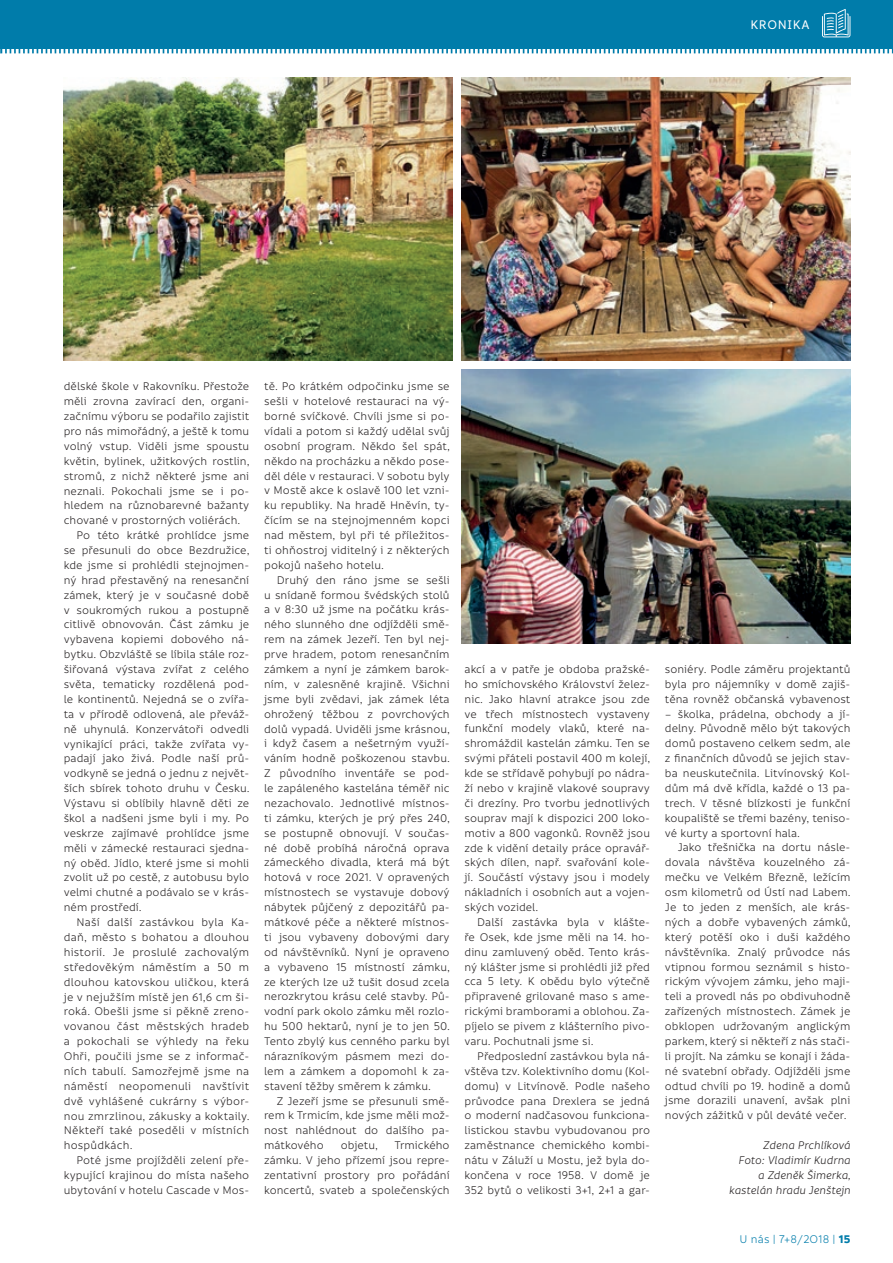
<style>
.page{position:relative;width:893px;height:1263px;background:#fff}
.page>*{position:absolute;margin:0;border:0;box-sizing:border-box;transform-origin:0 0}
.t1{font:500 13.5px "Informative";letter-spacing:.05em;color:#fff}
.t2{font:12px/14.9px "Informative";color:#231f20;text-align:justify}
.t3{font:italic 12px/14.9px "Informative";color:#231f20;text-align:right}
.t4{font:12px "Informative";letter-spacing:.015em;color:#007caa}
.s1{font-weight:700}
</style>
<div class="page">
<div style="left:0;top:0;width:893px;height:48px;background:#007caa"></div>
<svg style="left:822px;top:9px;width:28px;height:28px"></svg>
<svg style="left:0;top:48px;width:893px;height:6px"></svg>
<img style="left:64px;top:78px;width:389px;height:283px">
<img style="left:461px;top:369px;width:389px;height:274px">
<img style="left:461px;top:78px;width:389px;height:283px">
<p class="t1" style="left:750px;top:18px;width:61px">KRONIKA</p>
<p class="t2" style="left:64px;top:379px;width:187px">dělské škole v Rakovníku. Přestože</p>
<p class="t2" style="left:64px;top:394px;width:187px">měli zrovna zavírací den, organi-</p>
<p class="t2" style="left:64px;top:409px;width:187px">začnímu výboru se podařilo zajistit</p>
<p class="t2" style="left:64px;top:424px;width:187px">pro nás mimořádný, a ještě k tomu</p>
<p class="t2" style="left:64px;top:439px;width:187px">volný vstup. Viděli jsme spoustu</p>
<p class="t2" style="left:64px;top:454px;width:187px">květin, bylinek, užitkových rostlin,</p>
<p class="t2" style="left:64px;top:469px;width:187px">stromů, z nichž některé jsme ani</p>
<p class="t2" style="left:64px;top:484px;width:187px">neznali. Pokochali jsme se i po-</p>
<p class="t2" style="left:64px;top:498px;width:187px">hledem na různobarevné bažanty</p>
<p class="t2" style="left:64px;top:513px;width:178px">chované v prostorných voliérách.</p>
<p class="t2" style="left:77px;top:528px;width:174px">Po této krátké prohlídce jsme</p>
<p class="t2" style="left:64px;top:543px;width:187px">se přesunuli do obce Bezdružice,</p>
<p class="t2" style="left:64px;top:558px;width:187px">kde jsme si prohlédli stejnojmen-</p>
<p class="t2" style="left:64px;top:573px;width:187px">ný hrad přestavěný na renesanční</p>
<p class="t2" style="left:64px;top:588px;width:187px">zámek, který je v současné době</p>
<p class="t2" style="left:64px;top:603px;width:187px">v soukromých rukou a postupně</p>
<p class="t2" style="left:64px;top:617px;width:187px">citlivě obnovován. Část zámku je</p>
<p class="t2" style="left:64px;top:632px;width:187px">vybavena kopiemi dobového ná-</p>
<p class="t2" style="left:64px;top:647px;width:187px">bytku. Obzvláště se líbila stále roz-</p>
<p class="t2" style="left:64px;top:662px;width:187px">šiřovaná výstava zvířat z celého</p>
<p class="t2" style="left:64px;top:677px;width:187px">světa, tematicky rozdělená pod-</p>
<p class="t2" style="left:64px;top:692px;width:187px">le kontinentů. Nejedná se o zvířa-</p>
<p class="t2" style="left:64px;top:707px;width:187px">ta v přírodě odlovená, ale převáž-</p>
<p class="t2" style="left:64px;top:722px;width:187px">ně uhynulá. Konzervátoři odvedli</p>
<p class="t2" style="left:64px;top:736px;width:187px">vynikající práci, takže zvířata vy-</p>
<p class="t2" style="left:64px;top:751px;width:187px">padají jako živá. Podle naší prů-</p>
<p class="t2" style="left:64px;top:766px;width:187px">vodkyně se jedná o jednu z největ-</p>
<p class="t2" style="left:64px;top:781px;width:187px">ších sbírek tohoto druhu v Česku.</p>
<p class="t2" style="left:64px;top:796px;width:187px">Výstavu si oblíbily hlavně děti ze</p>
<p class="t2" style="left:64px;top:811px;width:187px">škol a nadšeni jsme byli i my. Po</p>
<p class="t2" style="left:64px;top:826px;width:187px">veskrze zajímavé prohlídce jsme</p>
<p class="t2" style="left:64px;top:841px;width:187px">měli v zámecké restauraci sjedna-</p>
<p class="t2" style="left:64px;top:856px;width:187px">ný oběd. Jídlo, které jsme si mohli</p>
<p class="t2" style="left:64px;top:870px;width:187px">zvolit už po cestě, z autobusu bylo</p>
<p class="t2" style="left:64px;top:885px;width:187px">velmi chutné a podávalo se v krás-</p>
<p class="t2" style="left:64px;top:900px;width:80px">ném prostředí.</p>
<p class="t2" style="left:77px;top:915px;width:174px">Naší další zastávkou byla Ka-</p>
<p class="t2" style="left:64px;top:930px;width:187px">daň, město s bohatou a dlouhou</p>
<p class="t2" style="left:64px;top:945px;width:187px">historií. Je proslulé zachovalým</p>
<p class="t2" style="left:64px;top:960px;width:187px">středověkým náměstím a 50 m</p>
<p class="t2" style="left:64px;top:975px;width:187px">dlouhou katovskou uličkou, která</p>
<p class="t2" style="left:64px;top:989px;width:187px">je v nejužším místě jen 61,6 cm ši-</p>
<p class="t2" style="left:64px;top:1004px;width:187px">roká. Obešli jsme si pěkně zreno-</p>
<p class="t2" style="left:64px;top:1019px;width:187px">vovanou část městských hradeb</p>
<p class="t2" style="left:64px;top:1034px;width:187px">a pokochali se výhledy na řeku</p>
<p class="t2" style="left:64px;top:1049px;width:187px">Ohři, poučili jsme se z informač-</p>
<p class="t2" style="left:64px;top:1064px;width:187px">ních tabulí. Samozřejmě jsme na</p>
<p class="t2" style="left:64px;top:1079px;width:187px">náměstí neopomenuli navštívit</p>
<p class="t2" style="left:64px;top:1094px;width:187px">dvě vyhlášené cukrárny s výbor-</p>
<p class="t2" style="left:64px;top:1108px;width:187px">nou zmrzlinou, zákusky a koktaily.</p>
<p class="t2" style="left:64px;top:1123px;width:187px">Někteří také poseděli v místních</p>
<p class="t2" style="left:64px;top:1138px;width:70px">hospůdkách.</p>
<p class="t2" style="left:77px;top:1153px;width:174px">Poté jsme projížděli zelení pře-</p>
<p class="t2" style="left:64px;top:1168px;width:187px">kypující krajinou do místa našeho</p>
<p class="t2" style="left:64px;top:1183px;width:187px">ubytování v hotelu Cascade v Mos-</p>
<p class="t2" style="left:264px;top:379px;width:187px">tě. Po krátkém odpočinku jsme se sešli v hotelové restauraci na vý&shy;borné svíčkové. Chvíli jsme si po&shy;vídali a potom si každý udělal svůj osobní program. Někdo šel spát, někdo na procházku a někdo pose&shy;děl déle v restauraci. V sobotu byly v Mostě akce k oslavě 100 let vzni&shy;ku republiky. Na hradě Hněvín, ty&shy;čícím se na stejnojmenném kopci nad městem, byl při té příležitos&shy;ti ohňostroj viditelný i z některých pokojů našeho hotelu.</p>
<p class="t2" style="left:264px;top:573px;width:187px;text-indent:13px">Druhý den ráno jsme se sešli u snídaně formou švédských stolů a v 8:30 už jsme na počátku krás&shy;ného slunného dne odjížděli smě&shy;rem na zámek Jezeří. Ten byl nej&shy;prve hradem, potom renesančním zámkem a nyní je zámkem barok&shy;ním, v zalesněné krajině. Všichni jsme byli zvědavi, jak zámek léta ohrožený těžbou z povrchových dolů vypadá. Uviděli jsme krásnou, i když časem a nešetrným využí&shy;váním hodně poškozenou stavbu.<br>Z původního inventáře se pod&shy;le zapáleného kastelána téměř nic nezachovalo. Jednotlivé místnos&shy;ti zámku, kterých je prý přes 240, se postupně obnovují. V součas&shy;né době probíhá náročná oprava zámeckého divadla, která má být hotová v roce 2021. V opravených místnostech se vystavuje dobový nábytek půjčený z depozitářů pa&shy;mátkové péče a některé místnos&shy;ti jsou vybaveny dobovými dary od návštěvníků. Nyní je opraveno a vybaveno 15 místností zámku, ze kterých lze už tušit dosud zcela nerozkrytou krásu celé stavby. Pů&shy;vodní park okolo zámku měl rozlo&shy;hu 500 hektarů, nyní je to jen 50.<br>Tento zbylý kus cenného parku byl nárazníkovým pásmem mezi do&shy;lem a zámkem a dopomohl k za&shy;stavení těžby směrem k zámku.</p>
<p class="t2" style="left:264px;top:1093px;width:187px;text-indent:13px">Z Jezeří jsme se přesunuli smě&shy;rem k Trmicím, kde jsme měli mož&shy;nost nahlédnout do dalšího pa&shy;mátkového</p>
<p class="t2" style="left:264px;top:1138px;width:187px;text-indent:130px">Trmického zámku. V jeho přízemí jsou repre&shy;zentativní prostory pro pořádání koncertů, svateb a společenských</p>
<p class="t2" style="left:341px;top:1138px;width:39px">objetu,</p>
<p class="t2" style="left:464px;top:662px;width:187px">akcí a v patře je obdoba pražské&shy;ho smíchovského Království želez&shy;nic. Jako hlavní atrakce jsou zde ve třech místnostech vystaveny funkční modely vlaků, které na&shy;shromáždil kastelán zámku. Ten se svými přáteli postavil 400 m kolejí, kde se střídavě pohybují po nádra&shy;ží nebo v krajině vlakové soupravy či drezíny. Pro tvorbu jednotlivých souprav mají k dispozici 200 loko&shy;motiv a 800 vagonků. Rovněž jsou zde k vidění detaily práce opravář&shy;ských dílen, např. svařování kole&shy;jí. Součástí výstavy jsou i modely nákladních i osobních aut a vojen&shy;ských vozidel.</p>
<p class="t2" style="left:464px;top:915px;width:187px;text-indent:13px">Další zastávka byla v klášte&shy;ře Osek, kde jsme měli na 14. ho&shy;dinu zamluvený oběd. Tento krás&shy;ný klášter jsme si prohlédli již před cca 5 lety. K obědu bylo výtečně připravené grilované maso s ame&shy;rickými bramborami a oblohou. Za&shy;píjelo se pivem z klášterního pivo&shy;varu. Pochutnali jsme si.</p>
<p class="t2" style="left:464px;top:1049px;width:187px;text-indent:13px">Předposlední zastávkou byla ná&shy;vštěva tzv. Kolektivního domu (Kol&shy;domu) v Litvínově. Podle našeho průvodce pana Drexlera se jedná o moderní nadčasovou funkciona&shy;listickou stavbu vybudovanou pro zaměstnance chemického kombi&shy;nátu v Záluží u Mostu, jež byla do&shy;končena v roce 1958. V domě je 352 bytů o velikosti 3+1, 2+1 a gar-</p>
<p class="t2" style="left:665px;top:662px;width:187px">soniéry. Podle záměru projektantů byla pro nájemníky v domě zajiš&shy;těna rovněž občanská vybavenost − školka, prádelna, obchody a jí&shy;delny. Původně mělo být takových domů postaveno celkem sedm, ale z finančních důvodů se jejich stav&shy;ba neuskutečnila. Litvínovský Kol&shy;dům má dvě křídla, každé o 13 pa&shy;trech. V těsné blízkosti je funkční koupaliště se třemi bazény, teniso&shy;vé kurty a sportovní hala.</p>
<p class="t2" style="left:665px;top:840px;width:187px;text-indent:13px">Jako třešnička na dortu násle&shy;dovala návštěva kouzelného zá&shy;mečku ve Velkém Březně, ležícím osm kilometrů od Ústí nad Labem.<br>Je to jeden z menších, ale krás&shy;ných a dobře vybavených zámků, který potěší oko i duši každého návštěvníka. Znalý průvodce nás vtipnou formou seznámil s histo&shy;rickým vývojem zámku, jeho maji&shy;teli a provedl nás po obdivuhodně zařízených místnostech. Zámek je obklopen udržovaným anglickým parkem, který si někteří z nás stači&shy;li projít. Na zámku se konají i žáda&shy;né svatební obřady. Odjížděli jsme odtud chvíli po 19. hodině a domů jsme dorazili unavení, avšak plni nových zážitků v půl deváté večer.</p>
<p class="t3" style="left:729px;top:1138px;width:123px">Zdena Prchlíková<br>Foto: Vladimír Kudrna a Zdeněk Šimerka, kastelán hradu Jenštejn</p>
<p class="t4" style="left:739px;top:1233px;width:112px">U nás | 7+8/2O18 | <span class="s1">15</span></p>
</div>
